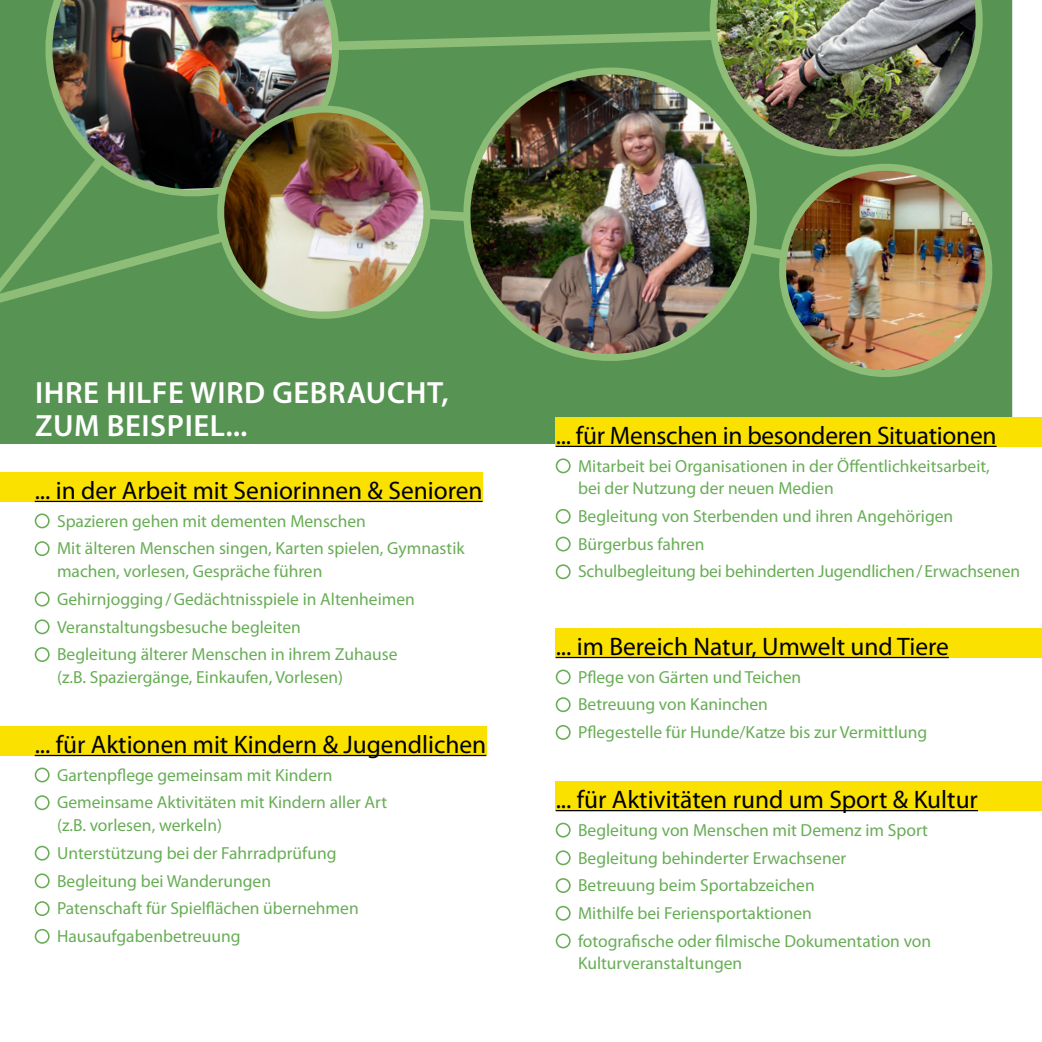
<style>
.page{position:relative;width:1042px;height:1042px;background:#fff}
.page>*{position:absolute;margin:0;border:0;box-sizing:border-box;transform-origin:0 0}
.t1{font:600 30.8px "Myriad Pro";letter-spacing:.02em;color:#fff}
.t2{font:25.38px "Myriad Pro";color:#000}
.t3{font:17.5px/27.7px "Myriad Pro";color:#68ad56}
</style>
<div class="page">
<div style="left:0;top:0;width:1012px;height:444px;background:#579352"></div>
<div style="left:556px;top:417px;width:486px;height:30px;background:#fbe100"></div>
<div style="left:556px;top:628px;width:486px;height:30px;background:#fbe100"></div>
<div style="left:0;top:726px;width:486px;height:30px;background:#fbe100"></div>
<div style="left:556px;top:781px;width:486px;height:30px;background:#fbe100"></div>
<div style="left:0;top:472px;width:483px;height:30px;background:#fbe100"></div>
<hr style="left:35px;top:501px;width:447px;height:1px;background:#000">
<hr style="left:35px;top:755px;width:451px;height:1px;background:#000">
<div style="left:35px;top:513px;width:15px;height:15px;border:2px solid #68ad56;border-radius:50%"></div>
<div style="left:35px;top:541px;width:15px;height:15px;border:2px solid #68ad56;border-radius:50%"></div>
<div style="left:35px;top:592px;width:15px;height:14px;border:2px solid #68ad56;border-radius:50%"></div>
<div style="left:35px;top:619px;width:15px;height:15px;border:2px solid #68ad56;border-radius:50%"></div>
<div style="left:35px;top:647px;width:15px;height:15px;border:2px solid #68ad56;border-radius:50%"></div>
<div style="left:35px;top:767px;width:15px;height:15px;border:2px solid #68ad56;border-radius:50%"></div>
<div style="left:35px;top:795px;width:15px;height:15px;border:2px solid #68ad56;border-radius:50%"></div>
<div style="left:35px;top:846px;width:15px;height:14px;border:2px solid #68ad56;border-radius:50%"></div>
<div style="left:35px;top:873px;width:15px;height:15px;border:2px solid #68ad56;border-radius:50%"></div>
<div style="left:35px;top:901px;width:15px;height:15px;border:2px solid #68ad56;border-radius:50%"></div>
<div style="left:35px;top:929px;width:15px;height:15px;border:2px solid #68ad56;border-radius:50%"></div>
<hr style="left:556px;top:446px;width:440px;height:1px;background:#000">
<hr style="left:556px;top:657px;width:393px;height:1px;background:#000">
<hr style="left:556px;top:810px;width:422px;height:1px;background:#000">
<div style="left:556px;top:458px;width:14px;height:15px;border:2px solid #68ad56;border-radius:50%"></div>
<div style="left:556px;top:509px;width:14px;height:15px;border:2px solid #68ad56;border-radius:50%"></div>
<div style="left:556px;top:537px;width:14px;height:14px;border:2px solid #68ad56;border-radius:50%"></div>
<div style="left:556px;top:564px;width:14px;height:15px;border:2px solid #68ad56;border-radius:50%"></div>
<div style="left:556px;top:669px;width:14px;height:15px;border:2px solid #68ad56;border-radius:50%"></div>
<div style="left:556px;top:697px;width:14px;height:15px;border:2px solid #68ad56;border-radius:50%"></div>
<div style="left:556px;top:725px;width:14px;height:15px;border:2px solid #68ad56;border-radius:50%"></div>
<div style="left:556px;top:822px;width:14px;height:15px;border:2px solid #68ad56;border-radius:50%"></div>
<div style="left:556px;top:850px;width:14px;height:15px;border:2px solid #68ad56;border-radius:50%"></div>
<div style="left:556px;top:878px;width:14px;height:15px;border:2px solid #68ad56;border-radius:50%"></div>
<div style="left:556px;top:906px;width:14px;height:14px;border:2px solid #68ad56;border-radius:50%"></div>
<div style="left:556px;top:933px;width:14px;height:15px;border:2px solid #68ad56;border-radius:50%"></div>
<div style="left:209px;top:335px;width:129px;height:18px;background:#579352"></div>
<svg style="left:349px;top:23px;width:341px;height:36px;background:#68a05d"></svg>
<div style="left:0;top:27px;width:209px;height:417px;background:#579352"></div>
<img style="left:443px;top:47px;width:319px;height:334px">
<img style="left:25px;top:0;width:324px;height:217px">
<img style="left:201px;top:89px;width:236px;height:246px">
<img style="left:762px;top:147px;width:237px;height:246px">
<img style="left:690px;top:0;width:302px;height:176px">
<h1 class="t1" style="left:35px;top:373px;width:332px">IHRE HILFE WIRD GEBRAUCHT</h1>
<h1 class="t1" style="left:441px;top:373px;width:9px">,</h1>
<h1 class="t1" style="left:35px;top:406px;width:22px">ZUM</h1>
<h1 class="t1" style="left:107px;top:406px;width:16px">BEIS</h1>
<h1 class="t1" style="left:167px;top:406px;width:82px">PIEL...</h1>
<h2 class="t2" style="left:35px;top:475px;width:449px">... in der Arbeit mit Seniorinnen &amp; Senioren</h2>
<p class="t3" style="left:57px;top:507px;width:409px">Spazieren gehen mit dementen Menschen<br>Mit älteren Menschen singen, Karten spielen, Gymnastik</p>
<p class="t3" style="left:57px;top:557px;width:359px">machen, vorlesen, Gespräche führen Gehirnjogging/Gedächtnisspiele in Altenheimen Veranstaltungsbesuche begleiten<br>Begleitung älterer Menschen in ihrem Zuhause</p>
<p class="t3" style="left:57px;top:663px;width:288px">(z.B. Spaziergänge, Einkaufen, Vorlesen)</p>
<h2 class="t2" style="left:35px;top:729px;width:453px">... für Aktionen mit Kindern &amp; Jugendlichen</h2>
<p class="t3" style="left:57px;top:761px;width:332px">Gartenpflege gemeinsam mit Kindern<br>Gemeinsame Aktivitäten mit Kindern aller Art</p>
<p class="t3" style="left:57px;top:811px;width:303px">(z.B. vorlesen, werkeln)<br>Unterstützung bei der Fahrradprüfung<br>Begleitung bei Wanderungen<br>Patenschaft für Spielflächen übernehmen<br>Hausaufgabenbetreuung</p>
<h2 class="t2" style="left:556px;top:420px;width:442px">... für Menschen in besonderen Situationen</h2>
<p class="t3" style="left:578px;top:454px;width:413px;line-height:22.8px">Mitarbeit bei Organisationen in der Öffentlichkeitsarbeit, bei der Nutzung der neuen Medien</p>
<p class="t3" style="left:578px;top:502px;width:443px">Begleitung von Sterbenden und ihren Angehörigen<br>Bürgerbus fahren<br>Schulbegleitung bei behinderten Jugendlichen/ Erwachsenen</p>
<h2 class="t2" style="left:556px;top:631px;width:395px">... im Bereich Natur, Umwelt und Tiere</h2>
<p class="t3" style="left:578px;top:663px;width:351px">Pflege von Gärten und Teichen<br>Betreuung von Kaninchen<br>Pflegestelle für Hunde/Katze bis zur Vermittlung</p>
<h2 class="t2" style="left:556px;top:784px;width:424px">... für Aktivitäten rund um Sport &amp; Kultur</h2>
<p class="t3" style="left:578px;top:816px;width:355px">Begleitung von Menschen mit Demenz im Sport Begleitung behinderter Erwachsener<br>Betreuung beim Sportabzeichen<br>Mithilfe bei Feriensportaktionen<br>fotografische oder filmische Dokumentation von</p>
<p class="t3" style="left:578px;top:949px;width:166px">Kulturveranstaltungen</p>
</div>
